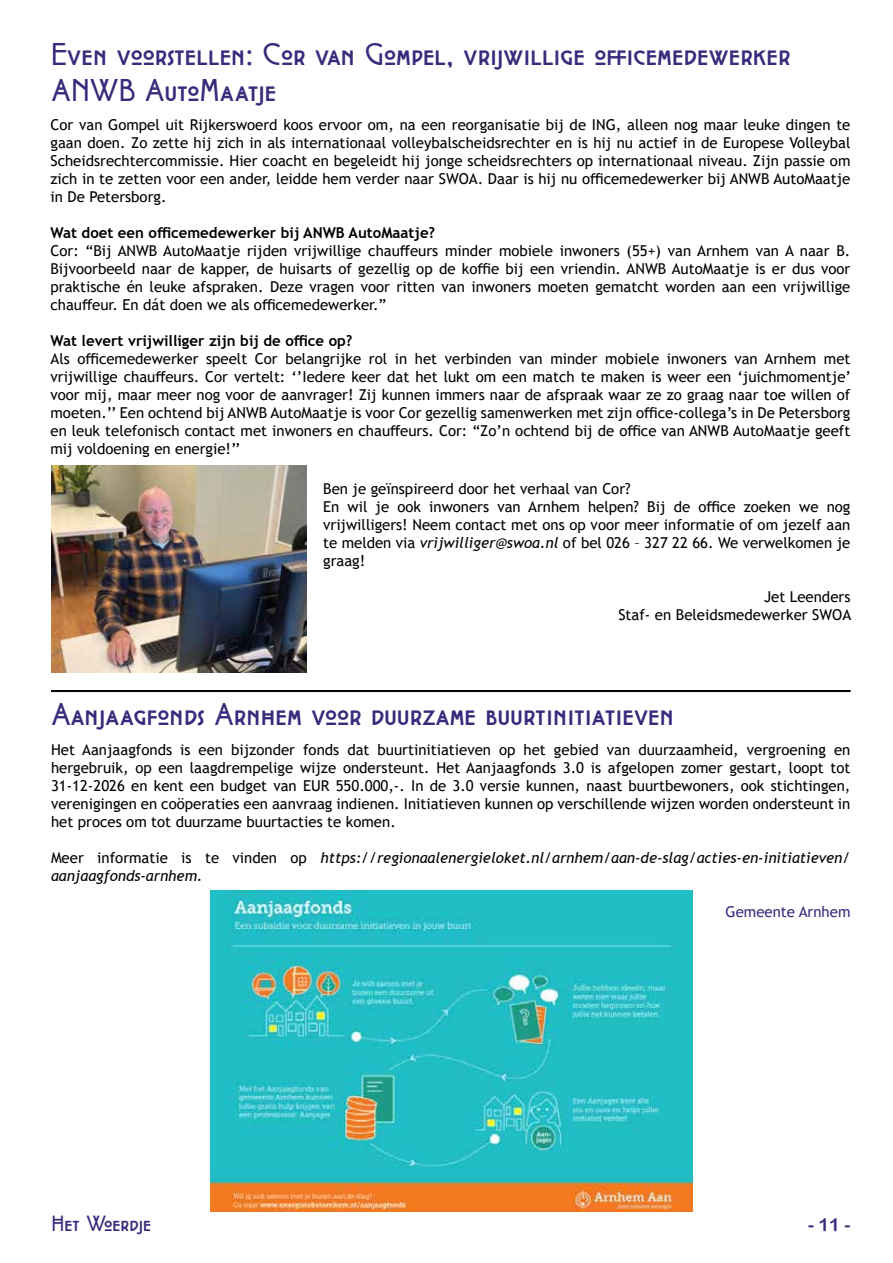
<style>
.page{position:relative;width:893px;height:1263px;background:#fff}
.page>*{position:absolute;margin:0;border:0;box-sizing:border-box;transform-origin:0 0}
.t1{font:30px/36px "Cocotte";color:#3a2a7c}
.t2{font:21px "Cocotte";color:#3a2a7c}
.t3{font:18px "Arial Rounded MT Bold";color:#3a2a7c}
.t4{font:15px/18px "Trebuchet MS";color:#010202;text-align:justify}
.t5{font:italic 15px/18px "Trebuchet MS";color:#010202}
.t6{font:700 15px "Trebuchet MS";color:#010202}
.t7{font:15px "Trebuchet MS";color:#3a2a7c}
.s1{font-style:italic}
.s2{font-style:normal}
</style>
<div class="page">
<img style="left:51px;top:465px;width:255px;height:208px">
<hr style="left:51px;top:690px;width:799px;height:1px;background:#010202">
<hr style="left:51px;top:691px;width:799px;height:1px;background:#010202">
<img style="left:210px;top:891px;width:482px;height:321px">
<h1 class="t1" style="left:51px;top:36px;width:741px">Even voorstellen: Cor van Gompel, vrijwillige officemedewerker<br>ANWB AutoMaatje</h1>
<p class="t4" style="left:50px;top:115px;width:801px">Cor van Gompel uit Rijkerswoerd koos ervoor om, na een reorganisatie bij de ING, alleen nog maar leuke dingen te gaan doen. Zo zette hij zich in als internationaal volleybalscheidsrechter en is hij nu actief in de Europese Volleybal Scheidsrechtercommissie. Hier coacht en begeleidt hij jonge scheidsrechters op internationaal niveau. Zijn passie om zich in te zetten voor een ander, leidde hem verder naar SWOA. Daar is hij nu officemedewerker bij ANWB AutoMaatje in De Petersborg.</p>
<p class="t6" style="left:50px;top:223px;width:386px">Wat doet een officemedewerker bij ANWB AutoMaatje?</p>
<p class="t4" style="left:50px;top:241px;width:801px">Cor: “Bij ANWB AutoMaatje rijden vrijwillige chauffeurs minder mobiele inwoners (55+) van Arnhem van A naar B.<br>Bijvoorbeeld naar de kapper, de huisarts of gezellig op de koffie bij een vriendin. ANWB AutoMaatje is er dus voor praktische én leuke afspraken. Deze vragen voor ritten van inwoners moeten gematcht worden aan een vrijwillige chauffeur. En dát doen we als officemedewerker.”</p>
<p class="t6" style="left:50px;top:331px;width:304px">Wat levert vrijwilliger zijn bij de office op?</p>
<p class="t4" style="left:50px;top:349px;width:802px">Als officemedewerker speelt Cor belangrijke rol in het verbinden van minder mobiele inwoners van Arnhem met vrijwillige chauffeurs. Cor vertelt: ‘’Iedere keer dat het lukt om een match te maken is weer een ‘juichmomentje’ voor mij, maar meer nog voor de aanvrager! Zij kunnen immers naar de afspraak waar ze zo graag naar toe willen of moeten.’’ Een ochtend bij ANWB AutoMaatje is voor Cor gezellig samenwerken met zijn office-collega’s in De Petersborg en leuk telefonisch contact met inwoners en chauffeurs. Cor: “Zo’n ochtend bij de office van ANWB AutoMaatje geeft mij voldoening en energie!’’</p>
<p class="t4" style="left:323px;top:480px;width:529px;text-align:left">Ben je geïnspireerd door het verhaal van Cor?<br>En wil je ook inwoners van Arnhem helpen? Bij de office zoeken we nog vrijwilligers! Neem contact met ons op voor meer informatie of om jezelf aan te melden via <span class="s1">vrijwilliger@swoa.nl</span> of bel 026 – 327 22 66. We verwelkomen je graag!</p>
<p class="t4" style="left:618px;top:588px;width:234px;text-align:right">Jet Leenders<br>Staf- en Beleidsmedewerker SWOA</p>
<h1 class="t1" style="left:51px;top:696px;width:625px">Aanjaagfonds Arnhem voor duurzame buurtinitiatieven</h1>
<p class="t4" style="left:51px;top:741px;width:801px">Het Aanjaagfonds is een bijzonder fonds dat buurtinitiatieven op het gebied van duurzaamheid, vergroening en hergebruik, op een laagdrempelige wijze ondersteunt. Het Aanjaagfonds 3.0 is afgelopen zomer gestart, loopt tot 31-12-2026 en kent een budget van EUR 550.000,-. In de 3.0 versie kunnen, naast buurtbewoners, ook stichtingen, verenigingen en coöperaties een aanvraag indienen. Initiatieven kunnen op verschillende wijzen worden ondersteunt in het proces om tot duurzame buurtacties te komen.</p>
<p class="t5" style="left:51px;top:849px;width:801px"><span class="s2">Meer informatie is te vinden op</span> https://regionaalenergieloket.nl/arnhem/aan-de-slag/acties-en-initiatieven/ aanjaagfonds-arnhem.</p>
<p class="t7" style="left:726px;top:902px;width:126px">Gemeente Arnhem</p>
<h2 class="t2" style="left:51px;top:1209px;width:102px">Het Woerdje</h2>
<p class="t3" style="left:808px;top:1213px;width:44px">- 11 -</p>
</div>
